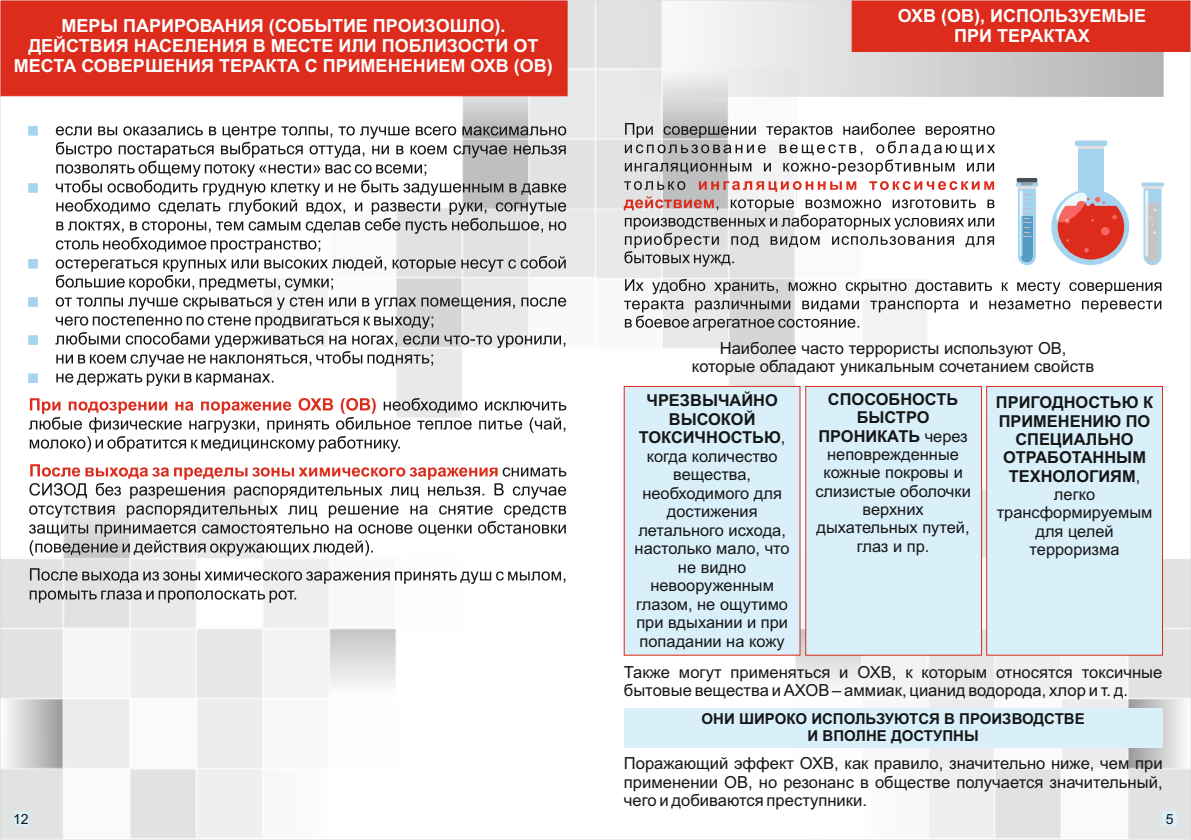
<style>
.page{position:relative;width:1191px;height:840px;background:#fff}
.page>*{position:absolute;margin:0;border:0;box-sizing:border-box;transform-origin:0 0}
.t1{font:700 18px/20.2px "Arial";color:#fff;text-align:center}
.t2{font:16.6px/18.6px "Arial";color:#151616;text-align:center}
.t3{font:16.4px/18.6px "Arial";color:#151616;text-align:center}
.t4{font:700 16.4px/18.4px "Arial";color:#151616;text-align:center}
.t5{font:700 15px/16.8px "Arial";color:#151616;text-align:center}
.t6{font:14px "Arial";color:#151616}
.s1{font-weight:700}
.s2{font-weight:400}
</style>
<div class="page">
<img style="left:2px;top:2px;width:1187px;height:835px">
<div style="left:624px;top:707px;width:538px;height:40px;background:#d9effa"></div>
<div style="left:2px;top:2px;width:566px;height:95px;background:#dd2b1c"></div>
<svg style="left:624px;top:123px;width:371px;height:143px"></svg>
<img style="left:623px;top:2px;width:540px;height:94px">
<div style="left:851px;top:2px;width:338px;height:50px;background:#dd2b1c"></div>
<div style="left:623px;top:385px;width:178px;height:270px;background:#d9effa"></div>
<div style="left:804px;top:385px;width:178px;height:270px;background:#d9effa"></div>
<div style="left:985px;top:385px;width:178px;height:270px;background:#d9effa"></div>
<div style="left:1051px;top:189px;width:78px;height:76px;background:#a5d5ee;border-radius:50%"></div>
<div style="left:1078px;top:146px;width:25px;height:81px;background:#a5d5ee"></div>
<div style="left:1075px;top:140px;width:32px;height:6px;background:#a5d5ee;border-radius:2px"></div>
<hr style="left:1078px;top:146px;width:25px;height:3px;background:#dfdddd">
<svg style="left:1054px;top:192px;width:70px;height:67px"></svg>
<svg style="left:1141px;top:182px;width:22px;height:4px"></svg>
<svg style="left:1143px;top:186px;width:18px;height:79px"></svg>
<svg style="left:1015px;top:182px;width:23px;height:4px"></svg>
<hr style="left:1016px;top:178px;width:21px;height:4px;background:#43505b">
<svg style="left:1018px;top:182px;width:18px;height:83px"></svg>
<svg style="left:28px;top:126px;width:538px;height:476px"></svg>
<svg style="left:624px;top:279px;width:537px;height:51px"></svg>
<svg style="left:14px;top:810px;width:15px;height:15px"></svg>
<svg style="left:1162px;top:810px;width:15px;height:15px"></svg>
<p class="t1" style="left:14px;top:17px;width:540px">МЕРЫ ПАРИРОВАНИЯ (СОБЫТИЕ ПРОИЗОШЛО).<br>ДЕЙСТВИЯ НАСЕЛЕНИЯ В МЕСТЕ ИЛИ ПОБЛИЗОСТИ ОТ<br>МЕСТА СОВЕРШЕНИЯ ТЕРАКТА С ПРИМЕНЕНИЕМ ОХВ (ОВ)</p>
<p class="t1" style="left:897px;top:7px;width:250px">ОХВ (ОВ), ИСПОЛЬЗУЕМЫЕ<br>ПРИ ТЕРАКТАХ</p>
<p class="t2" style="left:692px;top:340px;width:404px">Наиболее часто террористы используют ОВ, которые обладают уникальным сочетанием свойств</p>
<p class="t3" style="left:634px;top:392px;width:156px"><span class="s1">ЧРЕЗВЫЧАЙНО<br>ВЫСОКОЙ<br>ТОКСИЧНОСТЬЮ</span>, когда количество вещества, необходимого для достижения летального исхода, настолько мало, что не видно невооруженным глазом, не ощутимо при вдыхании и при попадании на кожу</p>
<p class="t3" style="left:815px;top:391px;width:157px"><span class="s1">СПОСОБНОСТЬ<br>БЫСТРО<br>ПРОНИКАТЬ</span> через неповрежденные кожные покровы и слизистые оболочки верхних дыхательных путей, глаз и пр.</p>
<p class="t4" style="left:996px;top:394px;width:159px">ПРИГОДНОСТЬЮ К<br>ПРИМЕНЕНИЮ ПО<br>СПЕЦИАЛЬНО<br>ОТРАБОТАННЫМ<br>ТЕХНОЛОГИЯМ<span class="s2">, легко трансформируемым для целей терроризма</span></p>
<p class="t2" style="left:624px;top:663px;width:540px;text-align:left">Также могут применяться и ОХВ, к которым относятся токсичные бытовые вещества и АХОВ – аммиак, цианид водорода, хлор и т. д.</p>
<p class="t5" style="left:701px;top:711px;width:385px">ОНИ ШИРОКО ИСПОЛЬЗУЮТСЯ В ПРОИЗВОДСТВЕ<br>И ВПОЛНЕ ДОСТУПНЫ</p>
<p class="t2" style="left:624px;top:755px;width:540px;text-align:justify">Поражающий эффект ОХВ, как правило, значительно ниже, чем при применении ОВ, но резонанс в обществе получается значительный, чего и добиваются преступники.</p>
<p class="t6" style="left:13px;top:813px;width:17px">12</p>
<p class="t6" style="left:1165px;top:813px;width:9px">5</p>
</div>
